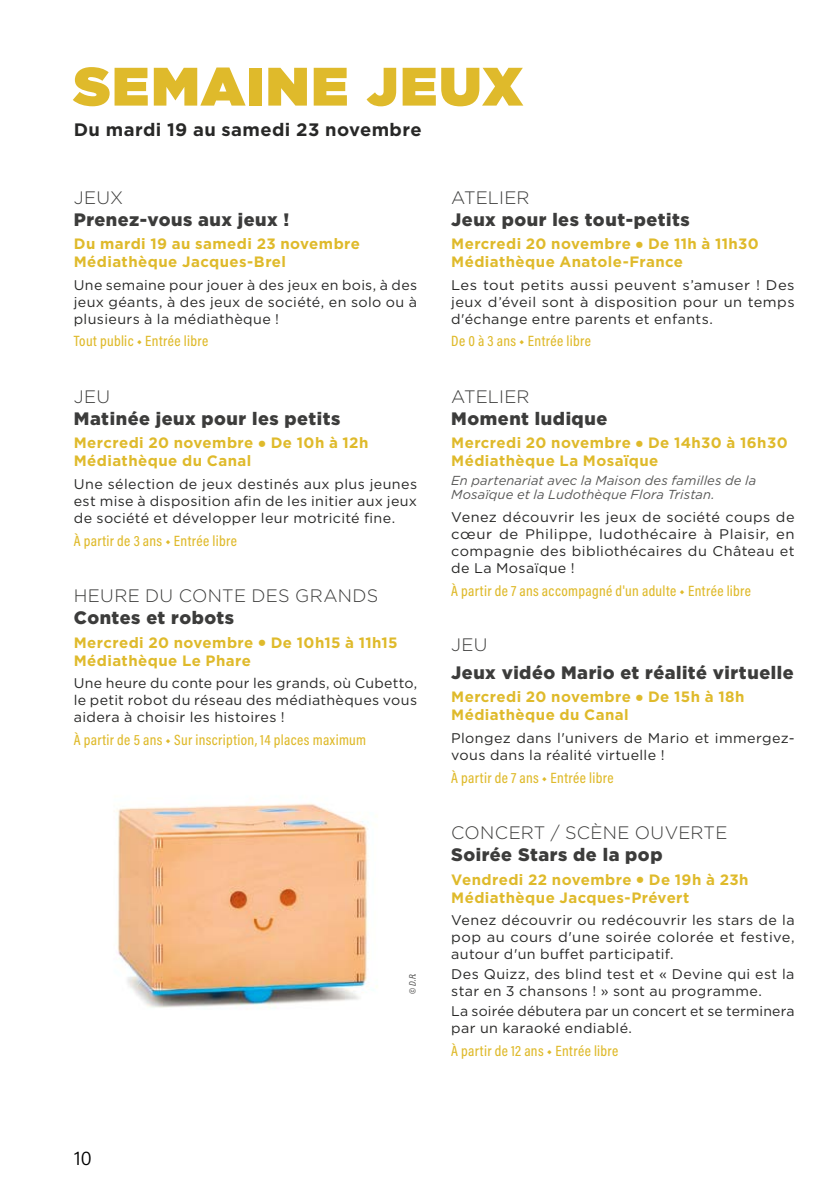
<style>
.page{position:relative;width:840px;height:1191px;background:#fff}
.page>*{position:absolute;margin:0;border:0;box-sizing:border-box;transform-origin:0 0}
.t1{font:900 54px "Gotham";letter-spacing:.04em;color:#dfba2b}
.t2{font:300 20px "Acumin Pro";color:#000}
.t3{font:900 18px "Gotham";letter-spacing:.03em;color:#3c3c3b}
.t4{font:300 18px "Gotham";letter-spacing:.01em;color:#3c3c3b}
.t5{font:700 18px "Gotham";letter-spacing:.02em;color:#282827}
.t6{font:700 15px/18px "Gotham";letter-spacing:.03em;color:#dfba2b}
.t7{font:500 15px "Acumin Pro Cond";letter-spacing:.025em;color:#dfba2b}
.t8{font:14px/17px "Gotham";letter-spacing:.025em;color:#282827;text-align:justify}
.t9{font:14px/17px "Gotham";letter-spacing:.025em;color:#282827;text-align:justify;scale:1.06 1}
.t10{font:italic 13px/14px "Gotham";letter-spacing:.01em;color:#575756}
.t11{font:italic 9.6px "Acumin Pro Cond";color:#4a4a49}
.s1{font-family:"Bree";font-weight:300;font-size:12px}
</style>
<div class="page">
<img style="left:116px;top:803px;width:261px;height:205px">
<h1 class="t1" style="left:74px;top:48px;width:450px">SEMAINE JEUX</h1>
<p class="t5" style="left:74px;top:118px;width:349px">Du mardi 19 au samedi 23 novembre</p>
<p class="t4" style="left:74px;top:186px;width:51px">JEUX</p>
<p class="t3" style="left:74px;top:207px;width:217px">Prenez-vous aux jeux !</p>
<p class="t6" style="left:74px;top:235px;width:288px">Du mardi 19 au samedi 23 novembre<br>Médiathèque Jacques-Brel</p>
<p class="t8" style="left:74px;top:276px;width:344px">Une semaine pour jouer à des jeux en bois, à des jeux géants, à des jeux de société, en solo ou à plusieurs à la médiathèque !</p>
<p class="t7" style="left:74px;top:331px;width:136px">Tout public ◆ Entrée libre</p>
<p class="t4" style="left:74px;top:385px;width:38px">JEU</p>
<p class="t3" style="left:74px;top:406px;width:268px">Matinée jeux pour les petits</p>
<p class="t6" style="left:74px;top:434px;width:296px">Mercredi 20 novembre <span class="s1">●</span> De 10h à 12h<br>Médiathèque du Canal</p>
<p class="t8" style="left:74px;top:475px;width:345px">Une sélection de jeux destinés aux plus jeunes est mise à disposition afin de les initier aux jeux de société et développer leur motricité fine.</p>
<p class="t7" style="left:74px;top:531px;width:165px">À partir de 3 ans ◆ Entrée libre</p>
<p class="t4" style="left:74px;top:584px;width:306px">HEURE DU CONTE DES GRANDS</p>
<p class="t3" style="left:74px;top:605px;width:162px">Contes et robots</p>
<p class="t6" style="left:74px;top:633px;width:325px">Mercredi 20 novembre <span class="s1">●</span> De 10h15 à 11h15<br>Médiathèque Le Phare</p>
<p class="t8" style="left:74px;top:674px;width:344px">Une heure du conte pour les grands, où Cubetto, le petit robot du réseau des médiathèques vous aidera à choisir les histoires !</p>
<p class="t7" style="left:74px;top:730px;width:294px">À partir de 5 ans ◆ Sur inscription, 14 places maximum</p>
<p class="t11" style="left:406px;top:993px;width:22px;rotate:-90deg">© D.R.</p>
<p class="t4" style="left:451px;top:186px;width:80px">ATELIER</p>
<p class="t3" style="left:451px;top:207px;width:240px">Jeux pour les tout-petits</p>
<p class="t6" style="left:451px;top:235px;width:309px">Mercredi 20 novembre <span class="s1">●</span> De 11h à 11h30<br>Médiathèque Anatole-France</p>
<p class="t9" style="left:451px;top:276px;width:325px">Les tout petits aussi peuvent s’amuser ! Des jeux d’éveil sont à disposition pour un temps d'échange entre parents et enfants.</p>
<p class="t7" style="left:451px;top:331px;width:141px">De 0 à 3 ans ◆ Entrée libre</p>
<p class="t4" style="left:451px;top:385px;width:80px">ATELIER</p>
<p class="t3" style="left:451px;top:406px;width:157px">Moment ludique</p>
<p class="t6" style="left:451px;top:434px;width:338px">Mercredi 20 novembre <span class="s1">●</span> De 14h30 à 16h30<br>Médiathèque La Mosaïque</p>
<p class="t10" style="left:451px;top:473px;width:306px">En partenariat avec la Maison des familles de la<br>Mosaïque et la Ludothèque Flora Tristan.</p>
<p class="t8" style="left:451px;top:508px;width:345px">Venez découvrir les jeux de société coups de cœur de Philippe, ludothécaire à Plaisir, en compagnie des bibliothécaires du Château et de La Mosaïque !</p>
<p class="t7" style="left:451px;top:581px;width:301px">À partir de 7 ans accompagné d'un adulte ◆ Entrée libre</p>
<p class="t4" style="left:451px;top:633px;width:38px">JEU</p>
<p class="t3" style="left:451px;top:660px;width:344px">Jeux vidéo Mario et réalité virtuelle</p>
<p class="t6" style="left:451px;top:688px;width:295px">Mercredi 20 novembre <span class="s1">●</span> De 15h à 18h<br>Médiathèque du Canal</p>
<p class="t8" style="left:451px;top:729px;width:344px">Plongez dans l'univers de Mario et immergez&shy;vous dans la réalité virtuelle !</p>
<p class="t7" style="left:451px;top:767px;width:164px">À partir de 7 ans ◆ Entrée libre</p>
<p class="t4" style="left:451px;top:821px;width:277px">CONCERT / SCÈNE OUVERTE</p>
<p class="t3" style="left:451px;top:842px;width:213px">Soirée Stars de la pop</p>
<p class="t6" style="left:451px;top:870px;width:299px">Vendredi 22 novembre <span class="s1">●</span> De 19h à 23h<br>Médiathèque Jacques-Prévert</p>
<p class="t8" style="left:451px;top:911px;width:345px">Venez découvrir ou redécouvrir les stars de la pop au cours d'une soirée colorée et festive, autour d'un buffet participatif.</p>
<p class="t8" style="left:451px;top:965px;width:344px">Des Quizz, des blind test et « Devine qui est la star en 3 chansons ! » sont au programme.</p>
<p class="t8" style="left:451px;top:1002px;width:345px">La soirée débutera par un concert et se terminera par un karaoké endiablé.</p>
<p class="t7" style="left:451px;top:1040px;width:169px">À partir de 12 ans ◆ Entrée libre</p>
<h2 class="t2" style="left:74px;top:1144px;width:20px">10</h2>
</div>
